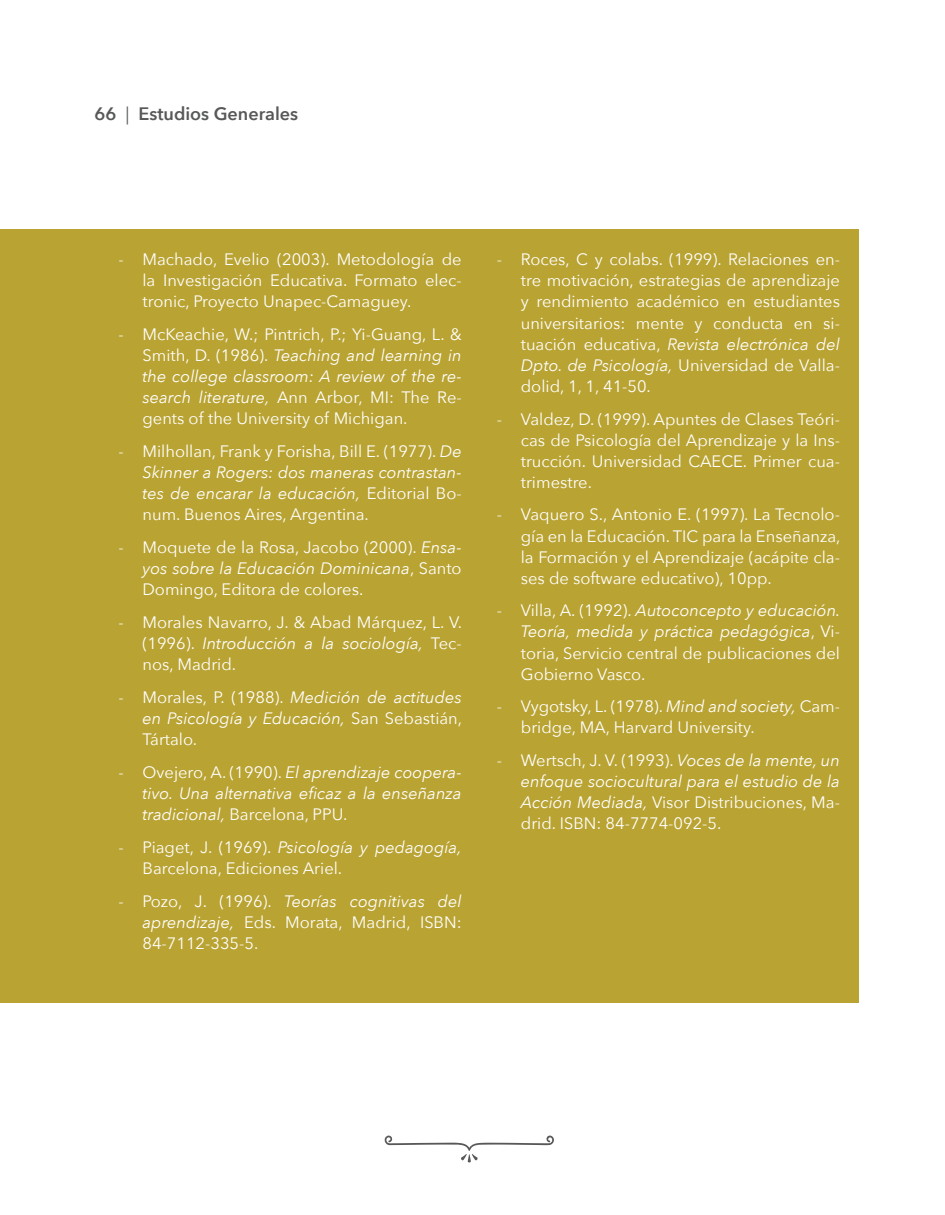
<style>
.page{position:relative;width:945px;height:1215px;background:#fff}
.page>*{position:absolute;margin:0;border:0;box-sizing:border-box;transform-origin:0 0}
.t1{font:600 18px "Avenir Next";color:#57585a}
.t2{font:16.5px/21px "Avenir Next";color:#fff;text-align:justify}
.t3{font:italic 16.5px/21px "Avenir Next";color:#fff;text-align:justify}
.s1{font-weight:400}
.s2{font-style:italic}
.s3{font-style:normal}
</style>
<div class="page">
<div style="left:0;top:230px;width:858px;height:773px;background:#b9a332"></div>
<svg style="left:384px;top:1136px;width:170px;height:26px"></svg>
<p class="t1" style="left:94px;top:103px;width:205px">66 <span class="s1">|</span> Estudios Generales</p>
<p class="t2" style="left:143px;top:249px;width:321px;text-indent:-24px">- Machado, Evelio (2003). Metodología de la Investigación Educativa. Formato elec&shy;tronic, Proyecto Unapec-Camaguey.</p>
<p class="t2" style="left:143px;top:324px;width:321px;text-indent:-24px">- McKeachie, W.; Pintrich, P.; Yi-Guang, L. &amp; Smith, D. (1986). <span class="s2">Teaching and learning in the college classroom: A review of the re&shy;search literature,</span> Ann Arbor, MI: The Re&shy;gents of the University of Michigan.</p>
<p class="t2" style="left:143px;top:441px;width:321px;text-indent:-24px">- Milhollan, Frank y Forisha, Bill E. (1977). <span class="s2">De Skinner a Rogers: dos maneras contrastan&shy;tes de encarar la educación,</span> Editorial Bo&shy;num. Buenos Aires, Argentina.</p>
<p class="t2" style="left:143px;top:537px;width:321px;text-indent:-24px">- Moquete de la Rosa, Jacobo (2000). <span class="s2">Ensa&shy;yos sobre la Educación Dominicana</span>, Santo Domingo, Editora de colores.</p>
<p class="t2" style="left:143px;top:612px;width:321px;text-indent:-24px">- Morales Navarro, J. &amp; Abad Márquez, L. V. (1996). <span class="s2">Introducción a la sociología,</span> Tec&shy;nos, Madrid.</p>
<p class="t3" style="left:143px;top:687px;width:321px;text-indent:-24px"><span class="s3">- Morales, P. (1988).</span> Medición de actitudes en Psicología y Educación, <span class="s3">San Sebastián, Tártalo.</span></p>
<p class="t3" style="left:143px;top:762px;width:321px;text-indent:-24px"><span class="s3">- Ovejero, A. (1990).</span> El aprendizaje coopera&shy;tivo. Una alternativa eficaz a la enseñanza tradicional, <span class="s3">Barcelona, PPU.</span></p>
<p class="t2" style="left:143px;top:837px;width:321px;text-indent:-24px">- Piaget, J. (1969). <span class="s2">Psicología y pedagogía,<br></span>Barcelona, Ediciones Ariel.</p>
<p class="t2" style="left:143px;top:891px;width:321px;text-indent:-24px">- Pozo, J. (1996). <span class="s2">Teorías cognitivas del aprendizaje,</span> Eds. Morata, Madrid, ISBN:<br>84-7112-335-5.</p>
<p class="t2" style="left:521px;top:249px;width:321px;text-indent:-24px">- Roces, C y colabs. (1999). Relaciones en&shy;tre motivación, estrategias de aprendizaje y rendimiento académico en estudiantes universitarios: mente y conducta en si&shy;tuación educativa, <span class="s2">Revista electrónica del Dpto. de Psicología,</span> Universidad de Valla&shy;dolid, 1, 1, 41-50.</p>
<p class="t2" style="left:521px;top:408px;width:321px;text-indent:-24px">- Valdez, D. (1999). Apuntes de Clases Teóri&shy;cas de Psicología del Aprendizaje y la Ins&shy;trucción. Universidad CAECE. Primer cua&shy;trimestre.</p>
<p class="t2" style="left:521px;top:504px;width:321px;text-indent:-24px">- Vaquero S., Antonio E. (1997). La Tecnolo&shy;gía en la Educación. TIC para la Enseñanza, la Formación y el Aprendizaje (acápite cla&shy;ses de software educativo), 10pp.</p>
<p class="t2" style="left:521px;top:600px;width:321px;text-indent:-24px">- Villa, A. (1992). <span class="s2">Autoconcepto y educación.<br>Teoría, medida y práctica pedagógica</span>, Vi&shy;toria, Servicio central de publicaciones del Gobierno Vasco.</p>
<p class="t2" style="left:521px;top:696px;width:321px;text-indent:-24px">- Vygotsky, L. (1978). <span class="s2">Mind and society,</span> Cam&shy;bridge, MA, Harvard University.</p>
<p class="t3" style="left:521px;top:750px;width:321px;text-indent:-24px"><span class="s3">- Wertsch, J. V. (1993).</span> Voces de la mente, un enfoque sociocultural para el estudio de la Acción Mediada, <span class="s3">Visor Distribuciones, Ma&shy;drid. ISBN: 84-7774-092-5.</span></p>
</div>
